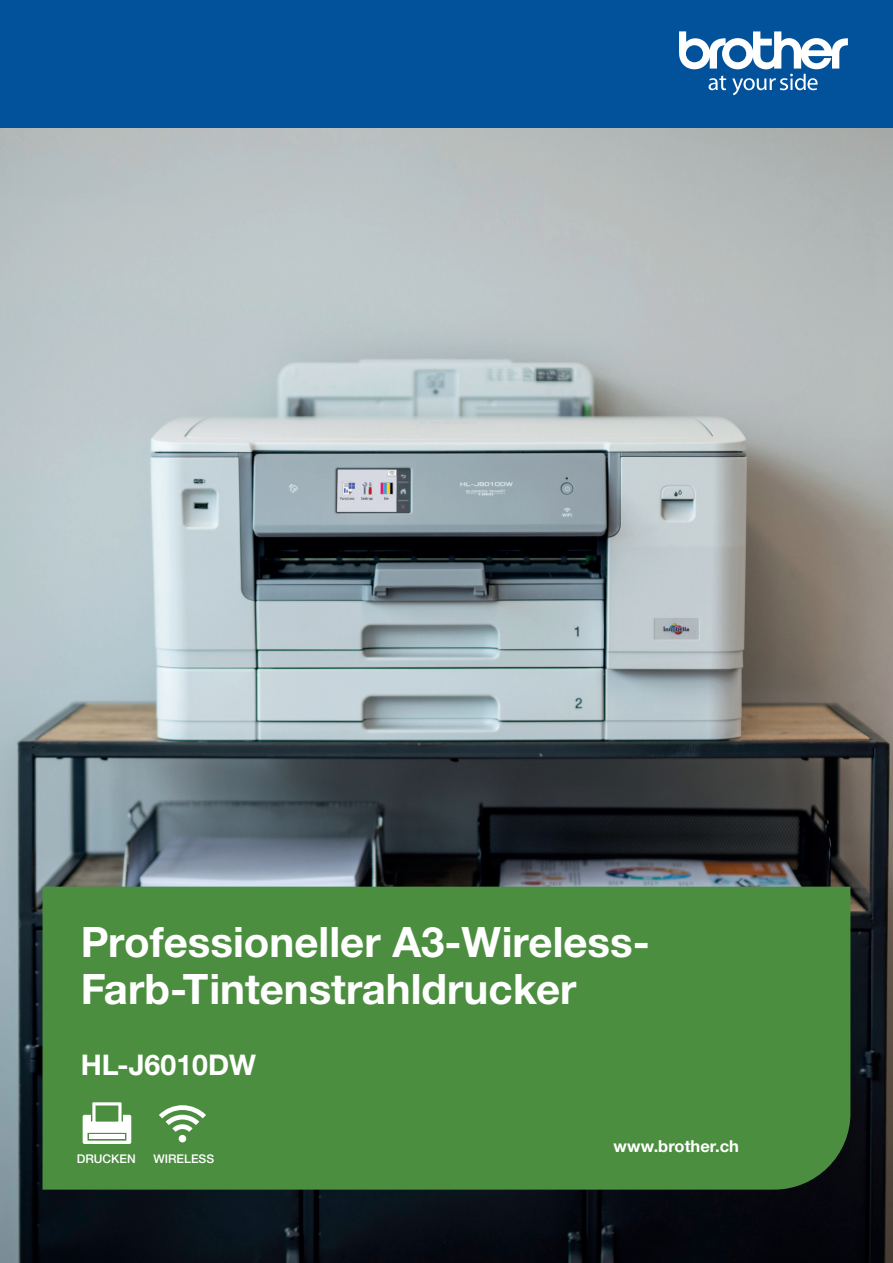
<style>
.page{position:relative;width:893px;height:1263px;background:#fff}
.page>*{position:absolute;margin:0;border:0;box-sizing:border-box;transform-origin:0 0}
.t1{font:700 42px/46.5px "Helvetica Neue LTW1 G";color:#fff}
.t2{font:700 28.5px "Helvetica Neue LTW1 G";color:#fff}
.t3{font:700 16.5px "Helvetica Neue LTW1 G";color:#fff}
.t4{font:500 12.45px "Helvetica Neue LTW1 G";color:#fff}
.t5{font:500 12px "Helvetica Neue LTW1 G";color:#fff}
</style>
<div class="page">
<img style="left:0;top:128px;width:893px;height:1135px">
<div style="left:43px;top:887px;width:807px;height:302px;background:#4c8e40"></div>
<div style="left:0;top:0;width:893px;height:128px;background:#01519b"></div>
<svg style="left:679px;top:31px;width:169px;height:64px"></svg>
<svg style="left:83px;top:1102px;width:48px;height:42px"></svg>
<div style="left:89px;top:1134px;width:36px;height:5px;background:#fff"></div>
<svg style="left:159px;top:1105px;width:47px;height:37px"></svg>
<p class="t1" style="left:81px;top:918px;width:571px">Professioneller A3-Wireless-<br>Farb-Tintenstrahldrucker</p>
<p class="t2" style="left:81px;top:1047px;width:177px">HL-J6010DW</p>
<p class="t4" style="left:77px;top:1148px;width:138px"><sub>DRUCKEN</sub> WIRELESS</p>
<p class="t5" style="left:153px;top:1151px;width:62px">WIRELESS</p>
<p class="t3" style="left:613px;top:1136px;width:127px">www.brother.ch</p>
</div>
